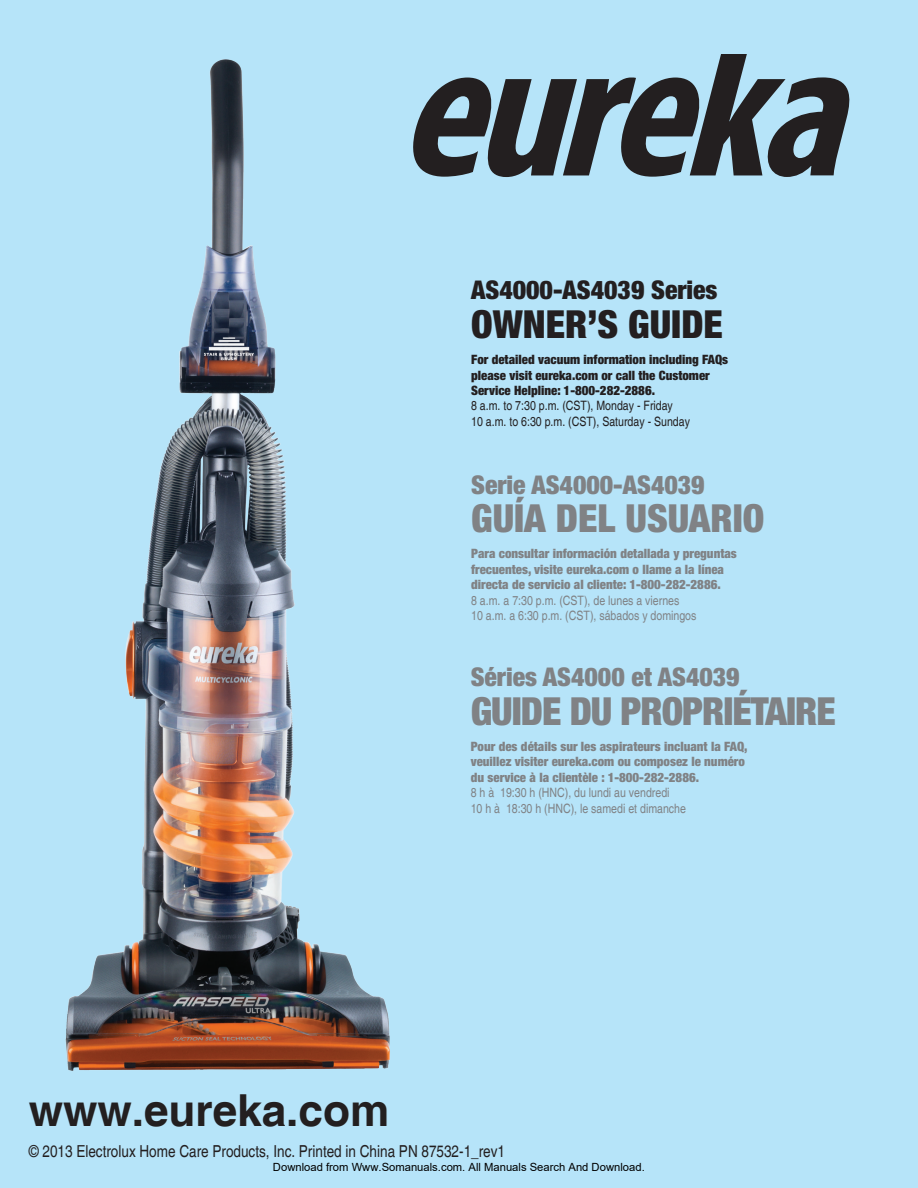
<style>
.page{position:relative;width:918px;height:1188px;background:#b6e4f9}
.page>*{position:absolute;margin:0;border:0;box-sizing:border-box;transform-origin:0 0}
.t1{font:700 44.1px "Helvetica";color:#231f20}
.t2{font:900 condensed 38.7px "Helvetica Neue LT Std";letter-spacing:-.025em;color:#808285}
.t3{font:900 condensed 38.7px "Helvetica Neue LT Std";color:#808285}
.t4{font:900 condensed 38.7px "Helvetica Neue LT Std";color:#231f20}
.t5{font:900 condensed 25.8px "Helvetica Neue LT Std";color:#808285}
.t6{font:900 condensed 25.8px "Helvetica Neue LT Std";color:#231f20}
.Kenyér_kicsi{font:condensed 16.5px "Helvetica";color:#231f20}
.t7{font:900 condensed 12.9px/15.5px "Helvetica Neue LT Std";color:#808285}
.t8{font:condensed 12.9px "Helvetica";color:#808285}
.t9{font:900 condensed 12.9px/15.5px "Helvetica Neue LT Std";color:#231f20}
.t10{font:condensed 12.9px "Helvetica";color:#231f20}
.t11{font:11.25px "Arial";color:#000}
</style>
<div class="page">
<svg style="left:786px;top:77px;width:63px;height:100px"></svg>
<svg style="left:417px;top:54px;width:369px;height:123px;fill:#231f20"></svg>
<img style="left:65px;top:59px;width:352px;height:1012px">
<p class="t6" style="left:471px;top:274px;width:248px">AS4000-AS4039 Series</p>
<p class="t4" style="left:471px;top:300px;width:253px">OWNER’S GUIDE</p>
<p class="t9" style="left:471px;top:352px;width:259px">For detailed vacuum information including FAQs please visit eureka.com or call the Customer<br>Service Helpline: 1-800-282-2886.</p>
<p class="t10" style="left:471px;top:398px;width:203px">8 a.m. to 7:30 p.m. (CST), Monday - Friday</p>
<p class="t10" style="left:471px;top:414px;width:220px">10 a.m. to 6:30 p.m. (CST), Saturday - Sunday</p>
<p class="t5" style="left:471px;top:469px;width:235px">Serie AS4000-AS4039</p>
<p class="t3" style="left:471px;top:495px;width:295px">GUÍA DEL USUARIO</p>
<p class="t7" style="left:471px;top:546px;width:267px">Para consultar información detallada y preguntas frecuentes, visite eureka.com o llame a la línea directa de servicio al cliente: 1-800-282-2886.</p>
<p class="t8" style="left:471px;top:593px;width:210px">8 a.m. a 7:30 p.m. (CST), de lunes a viernes</p>
<p class="t8" style="left:471px;top:608px;width:227px">10 a.m. a 6:30 p.m. (CST), sábados y domingos</p>
<p class="t5" style="left:471px;top:661px;width:271px">Séries AS4000 et AS4039</p>
<p class="t2" style="left:471px;top:687px;width:367px">GUIDE DU PROPRIÉTAIRE</p>
<p class="t7" style="left:471px;top:738px;width:278px">Pour des détails sur les aspirateurs incluant la FAQ, veuillez visiter eureka.com ou composez le numéro du service à la clientèle : 1-800-282-2886.</p>
<p class="t8" style="left:471px;top:785px;width:200px">8 h à 19:30 h (HNC), du lundi au vendredi</p>
<p class="t8" style="left:471px;top:800px;width:217px">10 h à 18:30 h (HNC), le samedi et dimanche</p>
<p class="t1" style="left:29px;top:1083px;width:362px">www.eureka.com</p>
<p class="Kenyér_kicsi" style="left:29px;top:1141px;width:478px">© 2013 Electrolux Home Care Products, Inc. Printed in China PN 87532-1_rev1</p>
<p class="t11" style="left:273px;top:1160px;width:373px">Download from Www.Somanuals.com. All Manuals Search And Download.</p>
</div>
